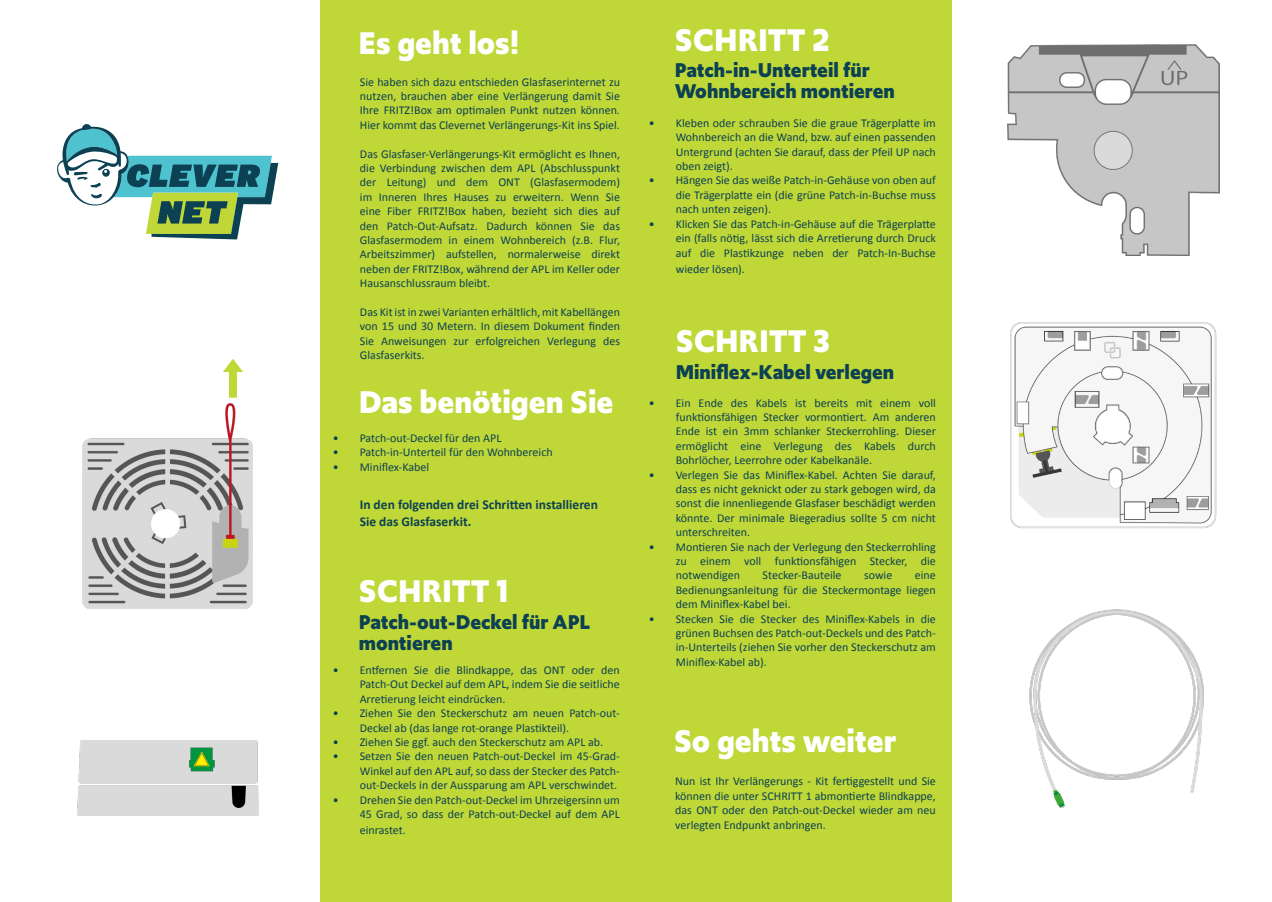
<style>
.page{position:relative;width:1272px;height:902px;background:#fff}
.page>*{position:absolute;margin:0;border:0;box-sizing:border-box;transform-origin:0 0}
.Headlien_Italic{font:700 33px "Upgrade";color:#fff}
.Headlien_Italic-2{font:700 21px/21px "Upgrade";color:#0b4152}
.t1{font:700 13.5px/16.2px "Calibri";color:#0b4152}
.t2{font:12px/14.4px "Calibri";color:#0b4152;text-align:justify}
</style>
<div class="page">
<div style="left:320px;top:0;width:631px;height:901px;background:#c0d738"></div>
<img style="left:83px;top:403px;width:169px;height:205px">
<svg style="left:223px;top:359px;width:20px;height:38px"></svg>
<img style="left:1007px;top:44px;width:212px;height:212px">
<img style="left:1029px;top:609px;width:174px;height:198px">
<img style="left:1010px;top:322px;width:207px;height:207px">
<img style="left:77px;top:740px;width:181px;height:75px">
<svg style="left:57px;top:124px;width:221px;height:115px"></svg>
<p class="Headlien_Italic" style="left:358px;top:22px;width:163px">Es geht los!</p>
<p class="t2" style="left:360px;top:74px;width:261px">Sie haben sich dazu entschieden Glasfaserinternet zu nutzen, brauchen aber eine Verlängerung damit Sie Ihre FRITZ!Box am optimalen Punkt nutzen können.<br>Hier kommt das Clevernet Verlängerungs-Kit ins Spiel.</p>
<p class="t2" style="left:360px;top:146px;width:261px">Das Glasfaser-Verlängerungs-Kit ermöglicht es Ihnen, die Verbindung zwischen dem APL (Abschlusspunkt der Leitung) und dem ONT (Glasfasermodem) im Inneren Ihres Hauses zu erweitern. Wenn Sie eine Fiber FRITZ!Box haben, bezieht sich dies auf den Patch-Out-Aufsatz. Dadurch können Sie das Glasfasermodem in einem Wohnbereich (z.B. Flur, Arbeitszimmer) aufstellen, normalerweise direkt neben der FRITZ!Box, während der APL im Keller oder Hausanschlussraum bleibt.</p>
<p class="t2" style="left:360px;top:304px;width:261px">Das Kit ist in zwei Varianten erhältlich, mit Kabellängen von 15 und 30 Metern. In diesem Dokument finden Sie Anweisungen zur erfolgreichen Verlegung des Glasfaserkits.</p>
<p class="Headlien_Italic" style="left:359px;top:380px;width:256px">Das benötigen Sie</p>
<p class="t2" style="left:333px;top:430px;width:170px">• Patch-out-Deckel für den APL</p>
<p class="t2" style="left:333px;top:444px;width:221px">• Patch-in-Unterteil für den Wohnbereich</p>
<p class="t2" style="left:333px;top:459px;width:98px">• Miniflex-Kabel</p>
<p class="t1" style="left:360px;top:496px;width:240px">In den folgenden drei Schritten installieren<br>Sie das Glasfaserkit.</p>
<p class="Headlien_Italic" style="left:359px;top:569px;width:152px">SCHRITT 1</p>
<p class="Headlien_Italic-2" style="left:359px;top:611px;width:233px">Patch-out-Deckel für APL montieren</p>
<p class="t2" style="left:360px;top:662px;width:262px;text-indent:-27px">• Entfernen Sie die Blindkappe, das ONT oder den Patch-Out Deckel auf dem APL, indem Sie die seitliche Arretierung leicht eindrücken.</p>
<p class="t2" style="left:360px;top:705px;width:261px;text-indent:-27px">• Ziehen Sie den Steckerschutz am neuen Patch-out-<br>Deckel ab (das lange rot-orange Plastikteil).</p>
<p class="t2" style="left:333px;top:734px;width:272px">• Ziehen Sie ggf. auch den Steckerschutz am APL ab.</p>
<p class="t2" style="left:360px;top:748px;width:262px;text-indent:-27px">• Setzen Sie den neuen Patch-out-Deckel im 45-Grad-Winkel auf den APL auf, so dass der Stecker des Patch&shy;out-Deckels in der Aussparung am APL verschwindet.</p>
<p class="t2" style="left:333px;top:792px;width:289px;text-align:right">• Drehen Sie den Patch-out-Deckel im Uhrzeigersinn um<br>45 Grad, so dass der Patch-out-Deckel auf dem APL</p>
<p class="t2" style="left:360px;top:822px;width:48px">einrastet.</p>
<p class="Headlien_Italic" style="left:675px;top:18px;width:156px">SCHRITT 2</p>
<p class="Headlien_Italic-2" style="left:675px;top:60px;width:196px">Patch-in-Unterteil für</p>
<p class="Headlien_Italic-2" style="left:675px;top:81px;width:221px">Wohnbereich montieren</p>
<p class="t2" style="left:675px;top:115px;width:262px;text-indent:-27px">• Kleben oder schrauben Sie die graue Trägerplatte im Wohnbereich an die Wand, bzw. auf einen passenden Untergrund (achten Sie darauf, dass der Pfeil UP nach oben zeigt).</p>
<p class="t2" style="left:675px;top:173px;width:262px;text-indent:-27px">• Hängen Sie das weiße Patch-in-Gehäuse von oben auf die Trägerplatte ein (die grüne Patch-in-Buchse muss nach unten zeigen).</p>
<p class="t2" style="left:675px;top:216px;width:262px;text-indent:-27px">• Klicken Sie das Patch-in-Gehäuse auf die Trägerplatte ein (falls nötig, lässt sich die Arretierung durch Druck auf die Plastikzunge neben der Patch-In-Buchse</p>
<p class="t2" style="left:675px;top:261px;width:71px">wieder lösen).</p>
<p class="Headlien_Italic" style="left:675px;top:319px;width:156px">SCHRITT 3</p>
<p class="Headlien_Italic-2" style="left:675px;top:362px;width:220px">Miniflex-Kabel verlegen</p>
<p class="t2" style="left:675px;top:395px;width:262px;text-indent:-27px">• Ein Ende des Kabels ist bereits mit einem voll funktionsfähigen Stecker vormontiert. Am anderen Ende ist ein 3mm schlanker Steckerrohling. Dieser ermöglicht eine Verlegung des Kabels durch Bohrlöcher, Leerrohre oder Kabelkanäle.</p>
<p class="t2" style="left:675px;top:467px;width:262px;text-indent:-27px">• Verlegen Sie das Miniflex-Kabel. Achten Sie darauf, dass es nicht geknickt oder zu stark gebogen wird, da sonst die innenliegende Glasfaser beschädigt werden könnte. Der minimale Biegeradius sollte 5 cm nicht unterschreiten.</p>
<p class="t2" style="left:675px;top:539px;width:262px;text-indent:-27px">• Montieren Sie nach der Verlegung den Steckerrohling zu einem voll funktionsfähigen Stecker, die notwendigen</p>
<p class="t2" style="left:762px;top:568px;width:80px">Stecker-Bauteile</p>
<p class="t2" style="left:864px;top:568px;width:30px">sowie</p>
<p class="t2" style="left:675px;top:568px;width:262px;text-indent:239px">eine Bedienungsanleitung für die Steckermontage liegen dem Miniflex-Kabel bei.</p>
<p class="t2" style="left:675px;top:611px;width:262px;text-indent:-27px">• Stecken Sie die Stecker des Miniflex-Kabels in die grünen Buchsen des Patch-out-Deckels und des Patch&shy;in-Unterteils (ziehen Sie vorher den Steckerschutz am Miniflex-Kabel ab).</p>
<p class="Headlien_Italic" style="left:674px;top:719px;width:223px">So gehts weiter</p>
<p class="t2" style="left:675px;top:773px;width:262px">Nun ist Ihr Verlängerungs - Kit fertiggestellt und Sie können die unter SCHRITT 1 abmontierte Blindkappe, das ONT oder den Patch-out-Deckel wieder am neu verlegten Endpunkt anbringen.</p>
</div>
